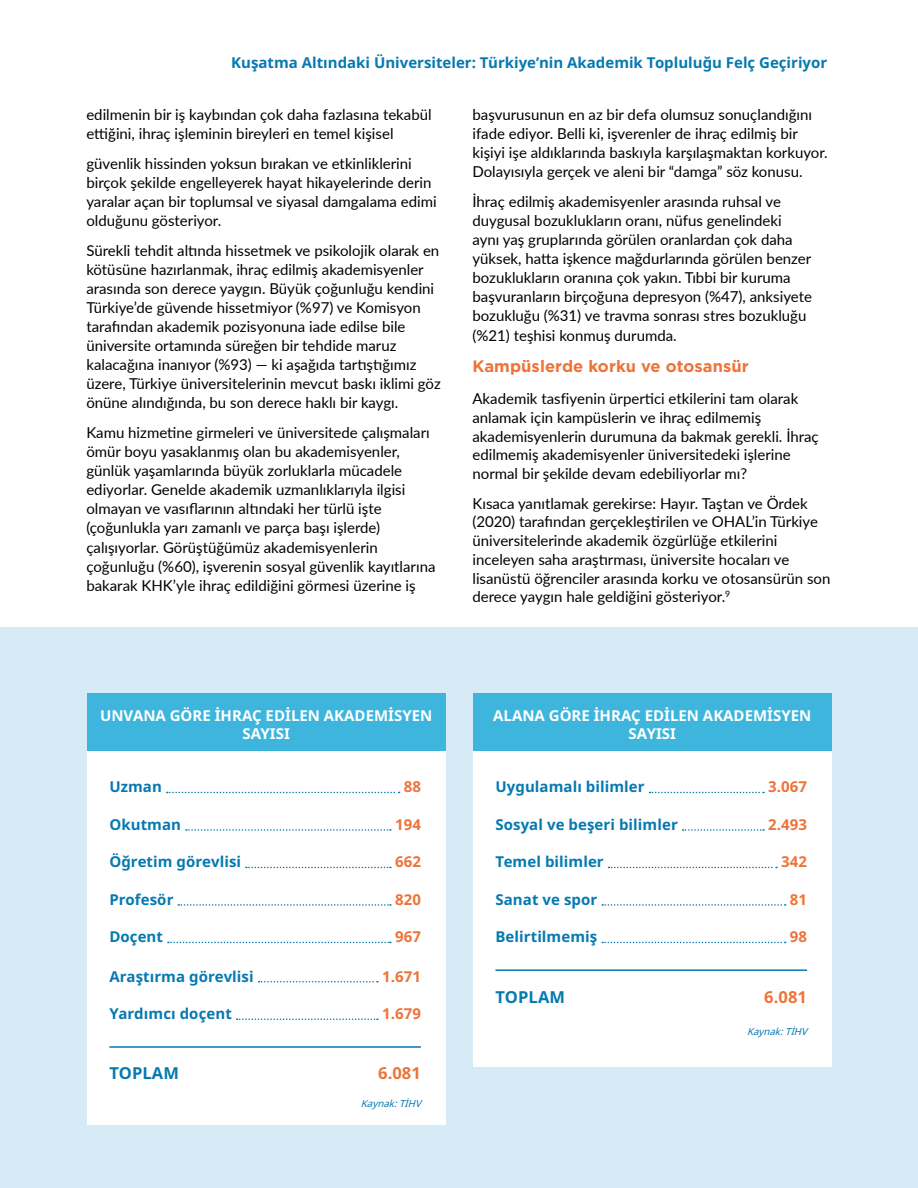
<style>
.page{position:relative;width:918px;height:1188px;background:#fff}
.page>*{position:absolute;margin:0;border:0;box-sizing:border-box;transform-origin:0 0}
.t1{font:700 16.5px "Gotham";letter-spacing:.005em;color:#ee7338}
.t2{font:700 16.5px "Noto Sans";letter-spacing:.005em;color:#0679b0}
.t3{font:700 16.5px "Noto Sans";letter-spacing:.005em;color:#ee7338}
.t4{font:15px/19px "Lato";color:#000}
.t5{font:700 15px "Noto Sans";letter-spacing:.005em;color:#0679b0}
.t6{font:700 15px/18px "Noto Sans";color:#fff;text-align:center}
.t7{font:700 15px "Noto Sans";letter-spacing:.005em;color:#ee7338}
.t8{font:italic 9.75px "Noto Sans";color:#0679b0}
</style>
<div class="page">
<div style="left:0;top:627px;width:918px;height:561px;background:#d6ebf6"></div>
<div style="left:87px;top:694px;width:359px;height:431px;background:#fff"></div>
<div style="left:87px;top:693px;width:359px;height:57px;background:#3eb5dd"></div>
<svg style="left:167px;top:792px;width:233px;height:1px"></svg>
<svg style="left:186px;top:829px;width:205px;height:2px"></svg>
<svg style="left:246px;top:867px;width:145px;height:1px"></svg>
<svg style="left:178px;top:904px;width:213px;height:2px"></svg>
<svg style="left:168px;top:942px;width:223px;height:1px"></svg>
<svg style="left:259px;top:981px;width:119px;height:1px"></svg>
<hr style="left:109px;top:1046px;width:312px;height:2px;background:#0679b0">
<svg style="left:237px;top:1018px;width:141px;height:2px"></svg>
<div style="left:473px;top:694px;width:359px;height:373px;background:#fff"></div>
<div style="left:473px;top:693px;width:359px;height:57px;background:#3eb5dd"></div>
<svg style="left:650px;top:792px;width:114px;height:1px"></svg>
<svg style="left:683px;top:829px;width:81px;height:2px"></svg>
<svg style="left:609px;top:867px;width:168px;height:1px"></svg>
<svg style="left:602px;top:904px;width:184px;height:2px"></svg>
<hr style="left:495px;top:969px;width:312px;height:2px;background:#0679b0">
<svg style="left:602px;top:942px;width:184px;height:1px"></svg>
<p class="t5" style="left:231px;top:52px;width:597px">Kuşatma Altındaki Üniversiteler: Türkiye’nin Akademik Topluluğu Felç Geçiriyor</p>
<p class="t4" style="left:86px;top:104px;width:347px">edilmenin bir iş kaybından çok daha fazlasına tekabül ettiğini, ihraç işleminin bireyleri en temel kişisel</p>
<p class="t4" style="left:86px;top:153px;width:352px">güvenlik hissinden yoksun bırakan ve etkinliklerini birçok şekilde engelleyerek hayat hikayelerinde derin yaralar açan bir toplumsal ve siyasal damgalama edimi olduğunu gösteriyor.</p>
<p class="t4" style="left:86px;top:240px;width:356px">Sürekli tehdit altında hissetmek ve psikolojik olarak en kötüsüne hazırlanmak, ihraç edilmiş akademisyenler arasında son derece yaygın. Büyük çoğunluğu kendini Türkiye’de güvende hissetmiyor (%97) ve Komisyon tarafından akademik pozisyonuna iade edilse bile üniversite ortamında süreğen bir tehdide maruz kalacağına inanıyor (%93) ― ki aşağıda tartıştığımız üzere, Türkiye üniversitelerinin mevcut baskı iklimi göz önüne alındığında, bu son derece haklı bir kaygı.</p>
<p class="t4" style="left:86px;top:423px;width:351px">Kamu hizmetine girmeleri ve üniversitede çalışmaları ömür boyu yasaklanmış olan bu akademisyenler, günlük yaşamlarında büyük zorluklarla mücadele ediyorlar. Genelde akademik uzmanlıklarıyla ilgisi olmayan ve vasıflarının altındaki her türlü işte (çoğunlukla yarı zamanlı ve parça başı işlerde) çalışıyorlar. Görüştüğümüz akademisyenlerin çoğunluğu (%60), işverenin sosyal güvenlik kayıtlarına bakarak KHK’yle ihraç edildiğini görmesi üzerine iş</p>
<p class="t4" style="left:472px;top:104px;width:357px">başvurusunun en az bir defa olumsuz sonuçlandığını ifade ediyor. Belli ki, işverenler de ihraç edilmiş bir kişiyi işe aldıklarında baskıyla karşılaşmaktan korkuyor.<br>Dolayısıyla gerçek ve aleni bir “damga” söz konusu.</p>
<p class="t4" style="left:472px;top:191px;width:341px">İhraç edilmiş akademisyenler arasında ruhsal ve duygusal bozuklukların oranı, nüfus genelindeki aynı yaş gruplarında görülen oranlardan çok daha yüksek, hatta işkence mağdurlarında görülen benzer bozuklukların oranına çok yakın. Tıbbi bir kuruma başvuranların birçoğuna depresyon (%47), anksiyete bozukluğu (%31) ve travma sonrası stres bozukluğu (%21) teşhisi konmuş durumda.</p>
<p class="t1" style="left:472px;top:355px;width:278px">Kampüslerde korku ve otosansür</p>
<p class="t4" style="left:472px;top:389px;width:348px">Akademik tasfiyenin ürpertici etkilerini tam olarak anlamak için kampüslerin ve ihraç edilmemiş akademisyenlerin durumuna da bakmak gerekli. İhraç edilmemiş akademisyenler üniversitedeki işlerine normal bir şekilde devam edebiliyorlar mı?</p>
<p class="t4" style="left:472px;top:493px;width:359px">Kısaca yanıtlamak gerekirse: Hayır. Taştan ve Ördek (2020) tarafından gerçekleştirilen ve OHAL’in Türkiye üniversitelerinde akademik özgürlüğe etkilerini inceleyen saha araştırması, üniversite hocaları ve lisanüstü öğrenciler arasında korku ve otosansürün son derece yaygın hale geldiğini gösteriyor.<sup>9</sup></p>
<p class="t6" style="left:100px;top:706px;width:334px">UNVANA GÖRE İHRAÇ EDİLEN AKADEMİSYEN<br>SAYISI</p>
<p class="t5" style="left:109px;top:776px;width:54px">Uzman</p>
<p class="t7" style="left:404px;top:776px;width:19px">88</p>
<p class="t5" style="left:109px;top:814px;width:73px">Okutman</p>
<p class="t7" style="left:395px;top:814px;width:27px">194</p>
<p class="t5" style="left:109px;top:851px;width:133px">Öğretim görevlisi</p>
<p class="t7" style="left:395px;top:851px;width:27px">662</p>
<p class="t5" style="left:109px;top:889px;width:66px">Profesör</p>
<p class="t7" style="left:395px;top:889px;width:27px">820</p>
<p class="t5" style="left:109px;top:926px;width:55px">Doçent</p>
<p class="t7" style="left:395px;top:926px;width:27px">967</p>
<p class="t5" style="left:109px;top:966px;width:146px">Araştırma görevlisi</p>
<p class="t7" style="left:382px;top:966px;width:40px">1.671</p>
<p class="t5" style="left:109px;top:1003px;width:124px">Yardımcı doçent</p>
<p class="t7" style="left:382px;top:1003px;width:40px">1.679</p>
<p class="t2" style="left:109px;top:1062px;width:71px">TOPLAM</p>
<p class="t3" style="left:378px;top:1062px;width:44px">6.081</p>
<p class="t8" style="left:361px;top:1097px;width:65px">Kaynak:TİHV</p>
<p class="t6" style="left:493px;top:706px;width:320px">ALANA GÖRE İHRAÇ EDİLEN AKADEMİSYEN<br>SAYISI</p>
<p class="t5" style="left:495px;top:776px;width:151px">Uygulamalı bilimler</p>
<p class="t7" style="left:768px;top:776px;width:40px">3.067</p>
<p class="t5" style="left:495px;top:814px;width:184px">Sosyal ve beşeri bilimler</p>
<p class="t7" style="left:768px;top:814px;width:40px">2.493</p>
<p class="t5" style="left:495px;top:851px;width:110px">Temel bilimler</p>
<p class="t7" style="left:781px;top:851px;width:27px">342</p>
<p class="t5" style="left:495px;top:889px;width:103px">Sanat ve spor</p>
<p class="t7" style="left:790px;top:889px;width:19px">81</p>
<p class="t5" style="left:495px;top:926px;width:103px">Belirtilmemiş</p>
<p class="t7" style="left:790px;top:926px;width:19px">98</p>
<p class="t2" style="left:495px;top:986px;width:71px">TOPLAM</p>
<p class="t3" style="left:764px;top:986px;width:44px">6.081</p>
<p class="t8" style="left:747px;top:1025px;width:65px">Kaynak:TİHV</p>
</div>
